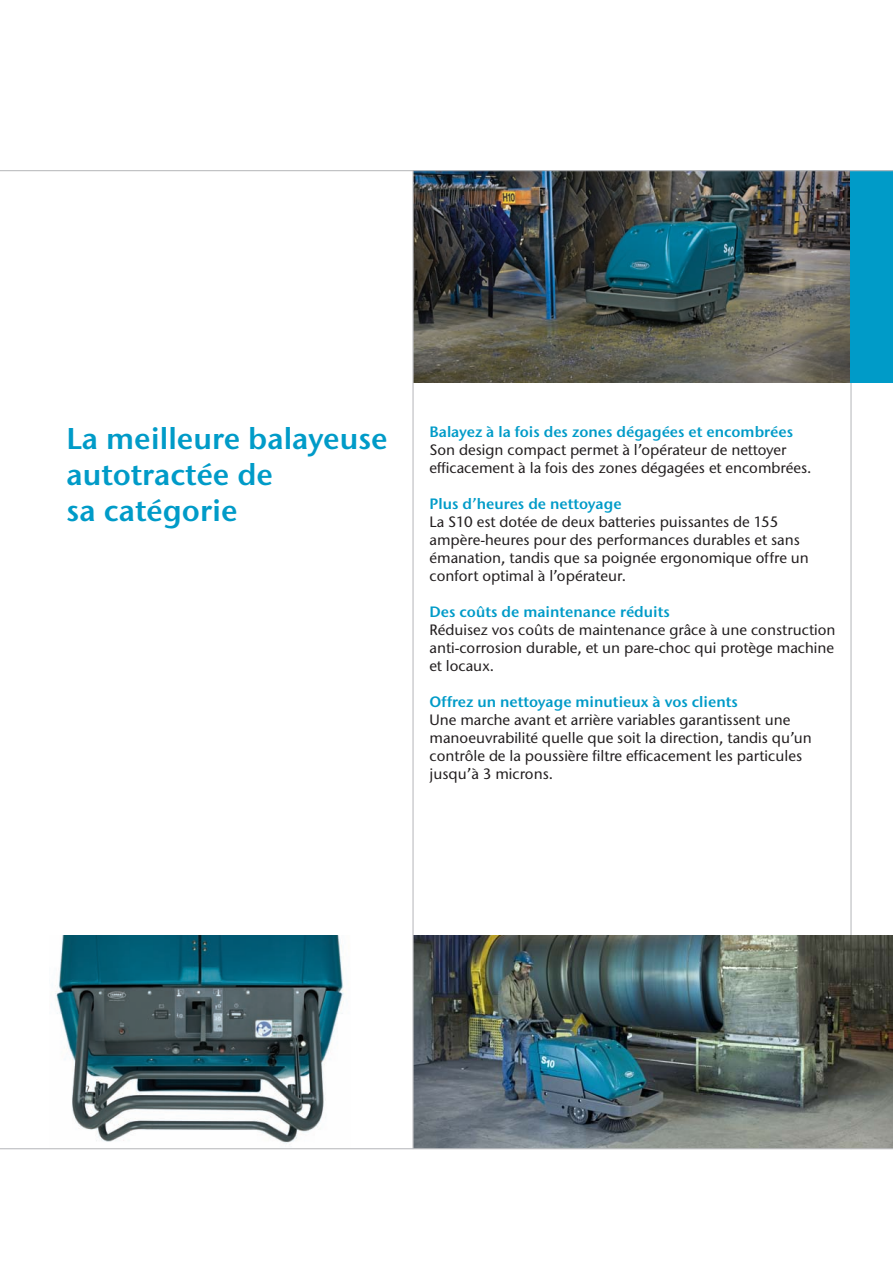
<style>
.page{position:relative;width:893px;height:1263px;background:#fff}
.page>*{position:absolute;margin:0;border:0;box-sizing:border-box;transform-origin:0 0}
.t1{font:30px/36px "Stone Sans ITC Semi";color:#009bc8}
.t2{font:500 15px/18px "Stone Sans ITC";color:#231f20}
.t3{font:15px "Stone Sans ITC Semi";color:#009bc8}
</style>
<div class="page">
<img style="left:414px;top:171px;width:436px;height:212px">
<hr style="left:850px;top:171px;width:2px;height:978px;background:#bcbdc0">
<div style="left:850px;top:171px;width:43px;height:212px;background:#009bc8"></div>
<img style="left:55px;top:935px;width:289px;height:209px">
<img style="left:414px;top:935px;width:479px;height:213px">
<hr style="left:0;top:170px;width:893px;height:1px;background:#bcbdc0">
<hr style="left:412px;top:171px;width:2px;height:978px;background:#bcbdc0">
<hr style="left:0;top:1148px;width:893px;height:1px;background:#bcbdc0">
<h1 class="t1" style="left:67px;top:424px;width:323px">La meilleure balayeuse autotractée de<br>sa catégorie</h1>
<p class="t3" style="left:429px;top:426px;width:365px">Balayez à la fois des zones dégagées et encombrées</p>
<p class="t2" style="left:429px;top:442px;width:384px">Son design compact permet à l’opérateur de nettoyer efficacement à la fois des zones dégagées et encombrées.</p>
<p class="t3" style="left:429px;top:498px;width:194px">Plus d’heures de nettoyage</p>
<p class="t2" style="left:429px;top:514px;width:381px">La S10 est dotée de deux batteries puissantes de 155 ampère-heures pour des performances durables et sans émanation, tandis que sa poignée ergonomique offre un confort optimal à l’opérateur.</p>
<p class="t3" style="left:429px;top:606px;width:242px">Des coûts de maintenance réduits</p>
<p class="t2" style="left:429px;top:622px;width:407px;text-align:justify">Réduisez vos coûts de maintenance grâce à une construction anti-corrosion durable, et un pare-choc qui protège machine et locaux.</p>
<p class="t3" style="left:429px;top:696px;width:310px">Offrez un nettoyage minutieux à vos clients</p>
<p class="t2" style="left:429px;top:712px;width:384px">Une marche avant et arrière variables garantissent une manoeuvrabilité quelle que soit la direction, tandis qu’un contrôle de la poussière filtre efficacement les particules jusqu’à 3 microns.</p>
</div>
